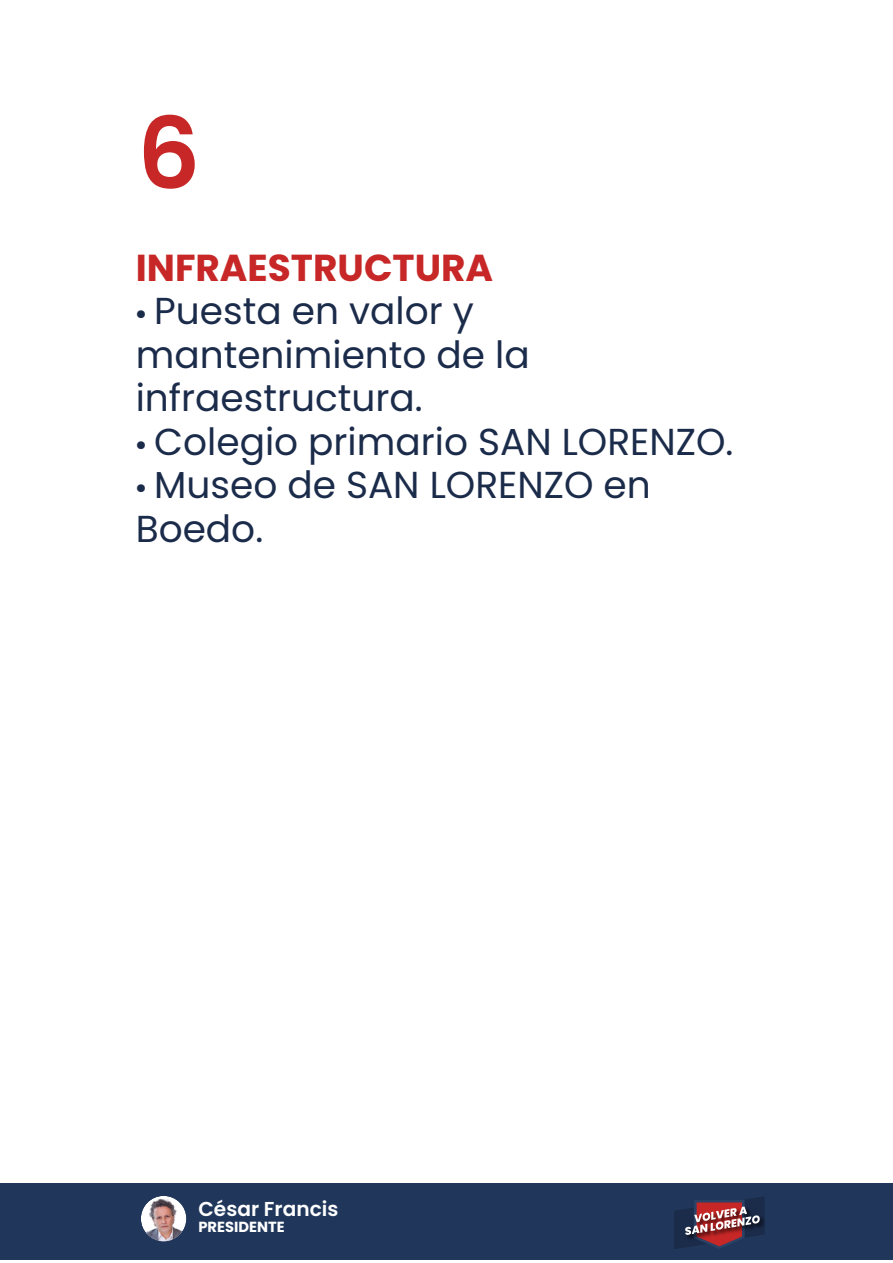
<style>
.page{position:relative;width:893px;height:1263px;background:#fff}
.page>*{position:absolute;margin:0;border:0;box-sizing:border-box;transform-origin:0 0}
.t1{font:600 99px "Poppins";color:#c72727}
.t2{font:37.5px/43.5px "Poppins";color:#1b2b4a}
.t3{font:700 37.5px "Poppins";color:#c72727}
.t4{font:600 20.1px "Poppins";color:#fff}
.t5{font:700 14.7px "Poppins";color:#fff}
.s1{font-family:"Myriad Pro"}
</style>
<div class="page">
<div style="left:0;top:1183px;width:893px;height:77px;background:#20375b"></div>
<svg style="left:674px;top:1197px;width:91px;height:52px"></svg>
<img style="left:141px;top:1198px;width:45px;height:43px">
<h1 class="t1" style="left:137px;top:96px;width:65px">6</h1>
<p class="t3" style="left:136px;top:246px;width:359px">INFRAESTRUCTURA</p>
<p class="t2" style="left:136px;top:290px;width:396px"><span class="s1">•</span> Puesta en valor y mantenimiento de la infraestructura.</p>
<p class="t2" style="left:136px;top:420px;width:599px"><span class="s1">•</span> Colegio primario SAN LORENZO.</p>
<p class="t2" style="left:136px;top:464px;width:517px"><span class="s1">•</span> Museo de SAN LORENZO en<br>Boedo.</p>
<p class="t4" style="left:198px;top:1197px;width:141px">César Francis</p>
<p class="t5" style="left:198px;top:1218px;width:88px">PRESIDENTE</p>
</div>
